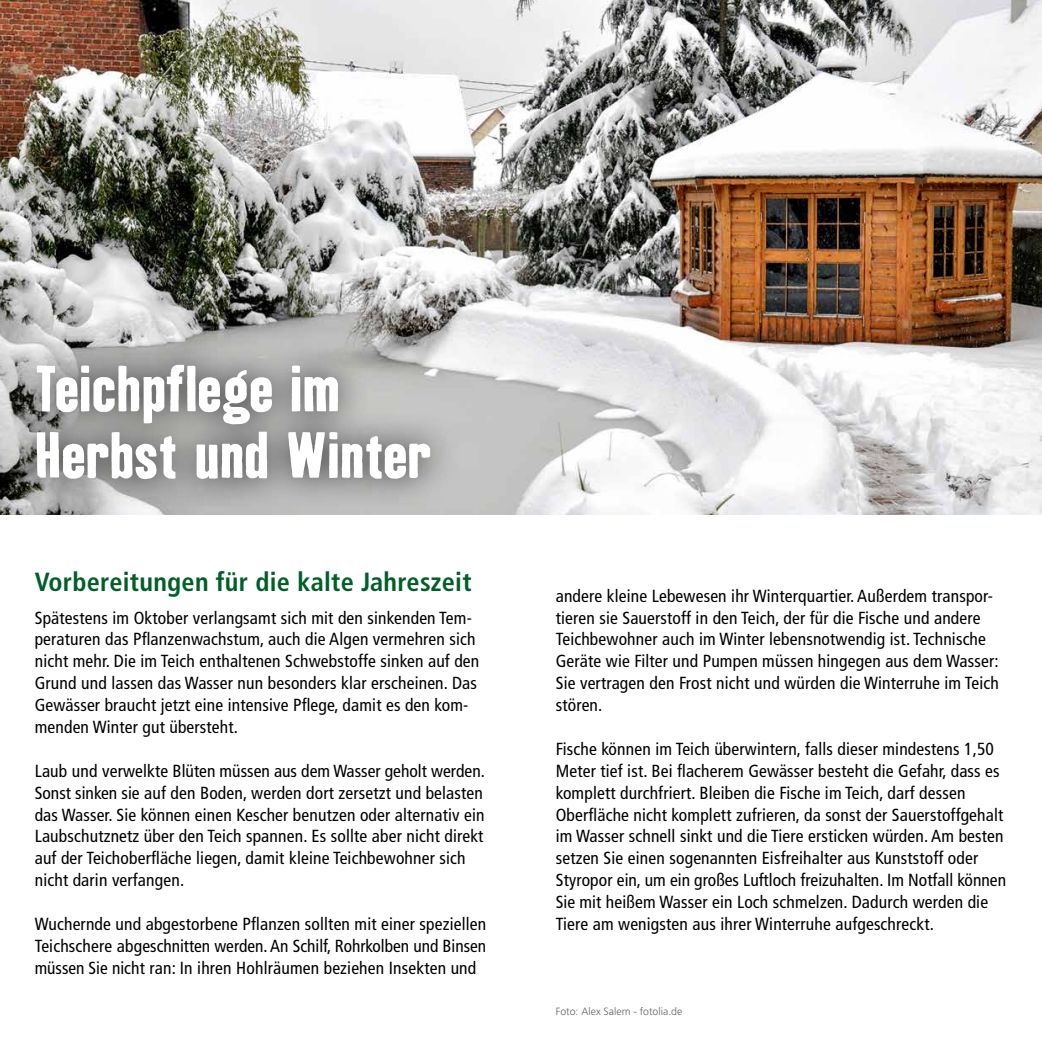
<style>
.page{position:relative;width:1042px;height:1042px;background:#fff}
.page>*{position:absolute;margin:0;border:0;box-sizing:border-box;transform-origin:0 0}
.t1{font:70px/66.5px "Fressnapf Kipp Pro No One";color:#fff}
.t2{font:700 condensed 26.25px "Frutiger LT Pro";letter-spacing:.01em;color:#005f27}
.t3{font:condensed 17.5px/21.9px "Frutiger LT Pro";letter-spacing:.01em;color:#000}
.t4{font:300 10.5px "Frutiger LT Pro";color:#646363}
</style>
<div class="page">
<img style="left:0;top:0;width:1042px;height:514px">
<div style="left:4px;top:333px;width:457px;height:178px;background:#000;opacity:.75"></div>
<h1 class="t1" style="left:35px;top:355px;width:398px">Teichpflege im<br>Herbst und Winter</h1>
<h2 class="t2" style="left:35px;top:566px;width:438px">Vorbereitungen für die kalte Jahreszeit</h2>
<p class="t3" style="left:35px;top:607px;width:446px">Spätestens im Oktober verlangsamt sich mit den sinkenden Tem&shy;peraturen das Pflanzenwachstum, auch die Algen vermehren sich nicht mehr. Die im Teich enthaltenen Schwebstoffe sinken auf den Grund und lassen das Wasser nun besonders klar erscheinen. Das Gewässer braucht jetzt eine intensive Pflege, damit es den kom&shy;menden Winter gut übersteht.</p>
<p class="t3" style="left:35px;top:760px;width:452px">Laub und verwelkte Blüten müssen aus dem Wasser geholt werden.<br>Sonst sinken sie auf den Boden, werden dort zersetzt und belasten das Wasser. Sie können einen Kescher benutzen oder alternativ ein Laubschutznetz über den Teich spannen. Es sollte aber nicht direkt auf der Teichoberfläche liegen, damit kleine Teichbewohner sich nicht darin verfangen.</p>
<p class="t3" style="left:35px;top:913px;width:453px;text-align:justify">Wuchernde und abgestorbene Pflanzen sollten mit einer speziellen Teichschere abgeschnitten werden. An Schilf, Rohrkolben und Binsen müssen Sie nicht ran: In ihren Hohlräumen beziehen Insekten und</p>
<p class="t3" style="left:556px;top:585px;width:444px">andere kleine Lebewesen ihr Winterquartier. Außerdem transpor&shy;tieren sie Sauerstoff in den Teich, der für die Fische und andere Teichbewohner auch im Winter lebensnotwendig ist. Technische Geräte wie Filter und Pumpen müssen hingegen aus dem Wasser:<br>Sie vertragen den Frost nicht und würden die Winterruhe im Teich stören.</p>
<p class="t3" style="left:556px;top:738px;width:452px">Fische können im Teich überwintern, falls dieser mindestens 1,50<br>Meter tief ist. Bei flacherem Gewässer besteht die Gefahr, dass es komplett durchfriert. Bleiben die Fische im Teich, darf dessen Oberfläche nicht komplett zufrieren, da sonst der Sauerstoffgehalt im Wasser schnell sinkt und die Tiere ersticken würden. Am besten setzen Sie einen sogenannten Eisfreihalter aus Kunststoff oder Styropor ein, um ein großes Luftloch freizuhalten. Im Notfall können Sie mit heißem Wasser ein Loch schmelzen. Dadurch werden die Tiere am wenigsten aus ihrer Winterruhe aufgeschreckt.</p>
<p class="t4" style="left:556px;top:1005px;width:128px">Foto: Alex Salem - fotolia.de</p>
</div>
